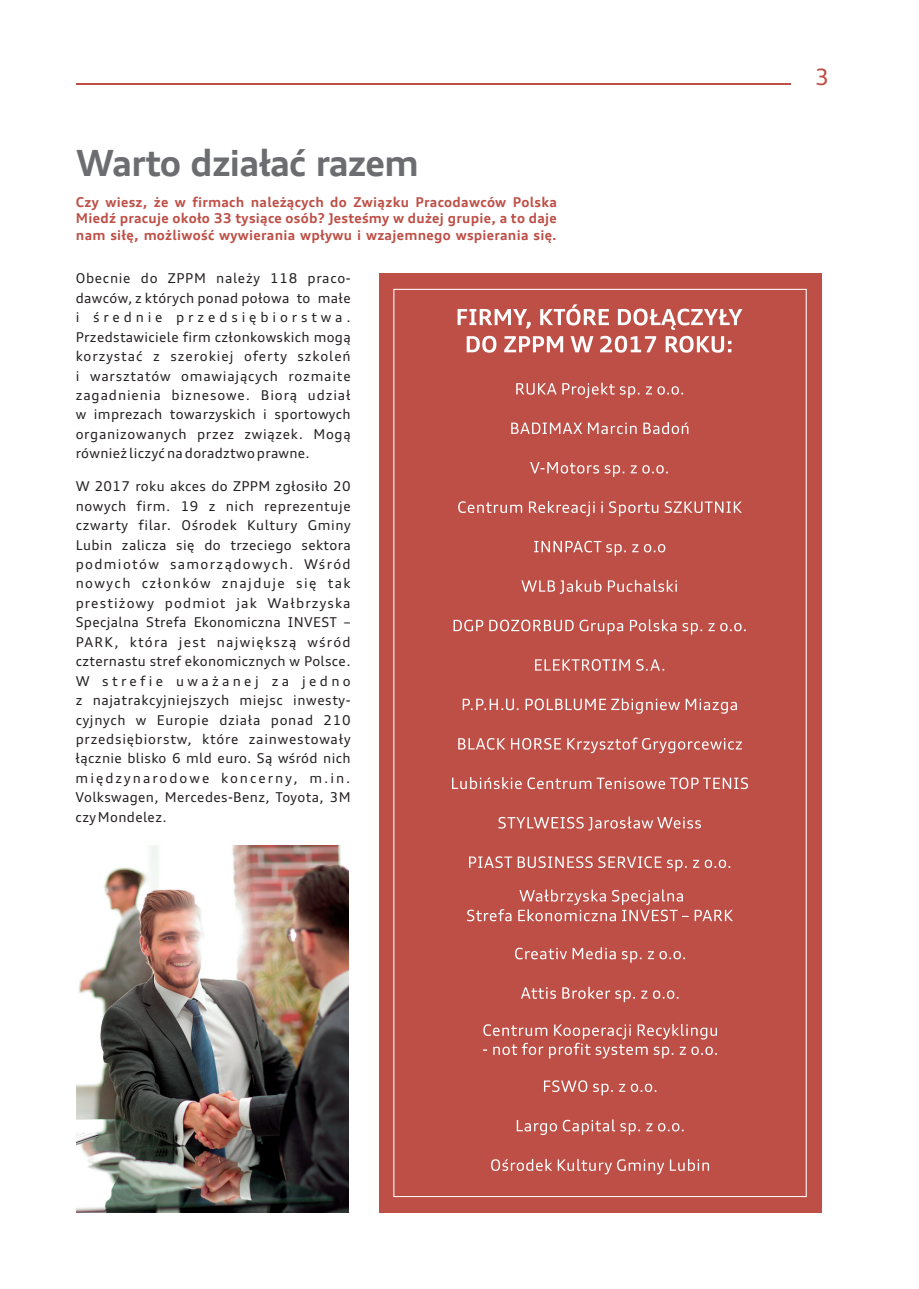
<style>
.page{position:relative;width:919px;height:1289px;background:#fff}
.page>*{position:absolute;margin:0;border:0;box-sizing:border-box;transform-origin:0 0}
.t1{font:700 36px "Audi Type";letter-spacing:-.025em;color:#6c6d70}
.t2{font:22.5px "Audi Type";color:#bd4f46}
.t3{font:13.5px/19.5px "Audi Type";letter-spacing:.025em;color:#231f20;text-align:justify}
.t4{font:700 13.5px/16.5px "Audi Type";letter-spacing:.02em;color:#bd4f46;text-align:justify}
</style>
<div class="page">
<div style="left:379px;top:273px;width:442px;height:939px;background:#bd4f46"></div>
<svg style="left:457px;top:304px;width:285px;height:49px"></svg>
<svg style="left:452px;top:382px;width:296px;height:489px"></svg>
<svg style="left:467px;top:889px;width:266px;height:32px"></svg>
<svg style="left:515px;top:947px;width:170px;height:55px"></svg>
<svg style="left:483px;top:1024px;width:234px;height:34px"></svg>
<svg style="left:491px;top:1080px;width:218px;height:94px"></svg>
<hr style="left:76px;top:83px;width:715px;height:2px;background:#bd4f46">
<img style="left:76px;top:845px;width:272px;height:367px">
<h1 class="t1" style="left:76px;top:149px;width:344px">Warto dzia³aæ razem</h1>
<p class="t4" style="left:76px;top:195px;width:482px">Czy wiesz, ¿e w firmach nale¿¹cych do Zwi¹zku Pracodawców Polska MiedŸ pracuje oko³o 33 tysi¹ce osób? Jesteœmy w du¿ej grupie, a to daje nam si³ê, mo¿liwoœæ wywierania wp³ywu i wzajemnego wspierania siê.</p>
<p class="t3" style="left:76px;top:270px;width:276px">Obecnie do ZPPM nale¿y 118 praco&shy;dawców, z których ponad po³owa to ma³e i œrednie przedsiêbiorstwa.<br>Przedstawiciele firm cz³onkowskich mog¹ korzystaæ z szerokiej oferty szkoleñ i warsztatów omawiaj¹cych rozmaite zagadnienia biznesowe. Bior¹ udzia³ w imprezach towarzyskich i sportowych organizowanych przez zwi¹zek. Mog¹ równie¿ liczyæ na doradztwo prawne.</p>
<p class="t3" style="left:76px;top:478px;width:276px">W 2017 roku akces do ZPPM zg³osi³o 20 nowych firm. 19 z nich reprezentuje czwarty filar. Oœrodek Kultury Gminy Lubin zalicza siê do trzeciego sektora podmiotów samorz¹dowych. Wœród nowych cz³onków znajduje siê tak presti¿owy podmiot jak Wa³brzyska Specjalna Strefa Ekonomiczna INVEST – PARK, która jest najwiêksz¹ wœród czternastu stref ekonomicznych w Polsce.<br>W strefie uwa¿anej za jedno z najatrakcyjniejszych miejsc inwesty&shy;cyjnych w Europie dzia³a ponad 210 przedsiêbiorstw, które zainwestowa³y ³¹cznie blisko 6 mld euro. S¹ wœród nich miêdzynarodowe koncerny, m.in.<br>Volkswagen, Mercedes-Benz, Toyota, 3M czy Mondelez.</p>
<h2 class="t2" style="left:815px;top:68px;width:16px">3</h2>
</div>
